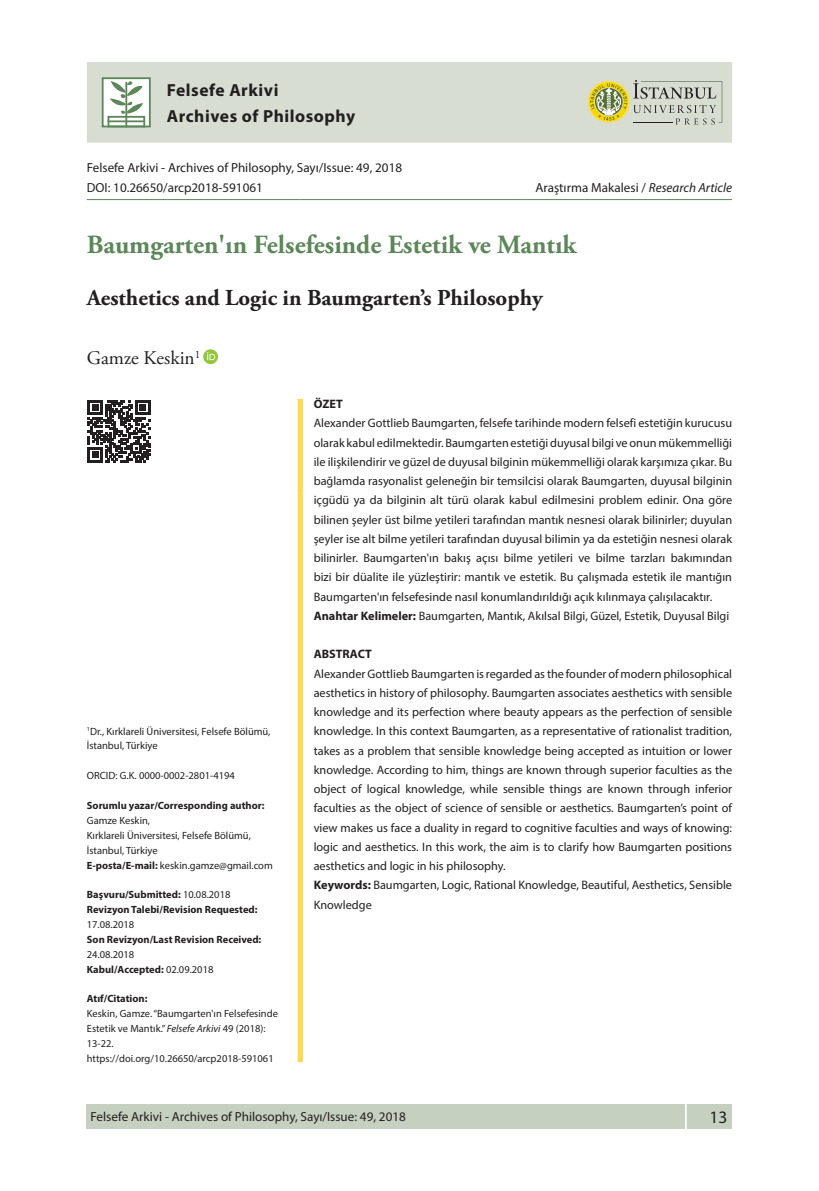
<style>
.page{position:relative;width:819px;height:1191px;background:#fff}
.page>*{position:absolute;margin:0;border:0;box-sizing:border-box;transform-origin:0 0}
.t1{font:700 26.25px "Adobe Garamond Pro";color:#5d875a}
.t2{font:700 22.75px "Adobe Garamond Pro";color:#231f20}
.t3{font:19.25px "Adobe Garamond Pro";color:#231f20}
.t4{font:700 17.5px/26.2px "Myriad Pro";letter-spacing:.03em;color:#231f20}
.t5{font:17.5px "Myriad Pro";color:#231f20}
.t6{font:13.12px/19.8px "Myriad Pro";color:#231f20}
.t7{font:12.25px/19.2px "Myriad Pro";color:#231f20}
.t8{font:700 12.25px "Myriad Pro";color:#231f20}
.t9{font:10.5px/14.9px "Myriad Pro";color:#231f20}
.t10{font:700 10.5px/14.9px "Myriad Pro";color:#231f20}
.s1{font-style:italic}
.s2{font-weight:700}
.s3{font-weight:400}
</style>
<div class="page">
<div style="left:87px;top:1104px;width:645px;height:25px;background:#c6d0c0"></div>
<svg style="left:685px;top:1104px;width:1px;height:25px"></svg>
<div style="left:87px;top:62px;width:645px;height:81px;background:#d7ded1"></div>
<div style="left:297px;top:399px;width:6px;height:94px;background:#ffda4d"></div>
<div style="left:297px;top:493px;width:6px;height:569px;background:#ffda4d"></div>
<hr style="left:87px;top:199px;width:80px;height:1px;background:#5d875a">
<hr style="left:167px;top:199px;width:133px;height:1px;background:#5d875a">
<hr style="left:300px;top:199px;width:221px;height:1px;background:#5d875a">
<hr style="left:521px;top:199px;width:63px;height:1px;background:#5d875a">
<hr style="left:584px;top:199px;width:148px;height:1px;background:#5d875a">
<div style="left:102px;top:77px;width:49px;height:50px;background:#fff;border:2px solid #5d875a"></div>
<div style="left:107px;top:116px;width:38px;height:11px;border:2px solid #5d875a"></div>
<hr style="left:107px;top:120px;width:37px;height:2px;background:#5d875a">
<svg style="left:110px;top:81px;width:33px;height:33px"></svg>
<hr style="left:125px;top:82px;width:2px;height:45px;background:#5d875a">
<svg style="left:588px;top:80px;width:134px;height:45px"></svg>
<div style="left:203px;top:349px;width:15px;height:15px;background:#93c83d;border-radius:50%"></div>
<svg style="left:207px;top:352px;width:8px;height:8px"></svg>
<svg style="left:88px;top:400px;width:62px;height:62px"></svg>
<h3 class="t4" style="left:167px;top:76px;width:190px">Felsefe Arkivi<br>Archives of Philosophy</h3>
<p class="t6" style="left:87px;top:158px;width:317px">Felsefe Arkivi - Archives of Philosophy, Sayı/Issue: 49, 2018<br>DOI: 10.26650/arcp2018-591061</p>
<p class="t6" style="left:535px;top:178px;width:198px">Araştırma Makalesi / <span class="s1">Research Article</span></p>
<h1 class="t1" style="left:87px;top:230px;width:491px">Baumgarten'ın Felsefesinde Estetik ve Mantık</h1>
<h2 class="t2" style="left:87px;top:284px;width:457px">Aesthetics and Logic in Baumgarten’s Philosophy</h2>
<h3 class="t3" style="left:87px;top:346px;width:115px">Gamze Keskin<sup>1</sup></h3>
<p class="t9" style="left:87px;top:723px;width:185px"><sup>1</sup>Dr., Kırklareli Üniversitesi, Felsefe Bölümü,<br>İstanbul, Türkiye</p>
<p class="t9" style="left:87px;top:768px;width:149px">ORCID: G.K. 0000-0002-2801-4194</p>
<p class="t10" style="left:87px;top:797px;width:179px">Sorumlu yazar/Corresponding author:</p>
<p class="t9" style="left:87px;top:812px;width:187px">Gamze Keskin,<br>Kırklareli Üniversitesi, Felsefe Bölümü,<br>İstanbul, Türkiye<br><span class="s2">E-posta/E-mail:</span> keskin.gamze@gmail.com</p>
<p class="t10" style="left:87px;top:887px;width:172px">Başvuru/Submitted: <span class="s3">10.08.2018<br></span>Revizyon Talebi/Revision Requested:</p>
<p class="t9" style="left:87px;top:917px;width:49px">17.08.2018</p>
<p class="t10" style="left:87px;top:931px;width:176px">Son Revizyon/Last Revision Received:</p>
<p class="t9" style="left:87px;top:946px;width:128px">24.08.2018<br><span class="s2">Kabul/Accepted:</span> 02.09.2018</p>
<p class="t10" style="left:87px;top:991px;width:62px">Atıf/Citation:</p>
<p class="t9" style="left:87px;top:1006px;width:192px">Keskin, Gamze. “Baumgarten'ın Felsefesinde Estetik ve Mantık.” <span class="s1">Felsefe Arkivi</span> 49 (2018):<br>13-22. https://doi.org/10.26650/arcp2018-591061</p>
<p class="t8" style="left:314px;top:396px;width:31px">ÖZET</p>
<p class="t7" style="left:314px;top:413px;width:420px">Alexander Gottlieb Baumgarten, felsefe tarihinde modern felsefi estetiğin kurucusu olarak kabul edilmektedir. Baumgarten estetiği duyusal bilgi ve onun mükemmelliği ile ilişkilendirir ve güzel de duyusal bilginin mükemmelliği olarak karşımıza çıkar. Bu bağlamda rasyonalist geleneğin bir temsilcisi olarak Baumgarten, duyusal bilginin içgüdü ya da bilginin alt türü olarak kabul edilmesini problem edinir. Ona göre bilinen şeyler üst bilme yetileri tarafından mantık nesnesi olarak bilinirler; duyulan şeyler ise alt bilme yetileri tarafından duyusal bilimin ya da estetiğin nesnesi olarak bilinirler. Baumgarten'ın bakış açısı bilme yetileri ve bilme tarzları bakımından bizi bir düalite ile yüzleştirir: mantık ve estetik. Bu çalışmada estetik ile mantığın Baumgarten'ın felsefesinde nasıl konumlandırıldığı açık kılınmaya çalışılacaktır.<br><span class="s2">Anahtar Kelimeler:</span> Baumgarten, Mantık, Akılsal Bilgi, Güzel, Estetik, Duyusal Bilgi</p>
<p class="t8" style="left:314px;top:646px;width:60px">ABSTRACT</p>
<p class="t7" style="left:314px;top:664px;width:420px">Alexander Gottlieb Baumgarten is regarded as the founder of modern philosophical aesthetics in history of philosophy. Baumgarten associates aesthetics with sensible knowledge and its perfection where beauty appears as the perfection of sensible knowledge. In this context Baumgarten, as a representative of rationalist tradition, takes as a problem that sensible knowledge being accepted as intuition or lower knowledge. According to him, things are known through superior faculties as the object of logical knowledge, while sensible things are known through inferior faculties as the object of science of sensible or aesthetics. Baumgarten’s point of view makes us face a duality in regard to cognitive faculties and ways of knowing: logic and aesthetics. In this work, the aim is to clarify how Baumgarten positions aesthetics and logic in his philosophy.<br><span class="s2">Keywords:</span> Baumgarten, Logic, Rational Knowledge, Beautiful, Aesthetics, Sensible Knowledge</p>
<p class="t6" style="left:91px;top:1107px;width:317px">Felsefe Arkivi - Archives of Philosophy, Sayı/Issue: 49, 2018</p>
<h3 class="t5" style="left:709px;top:1106px;width:19px">13</h3>
</div>
